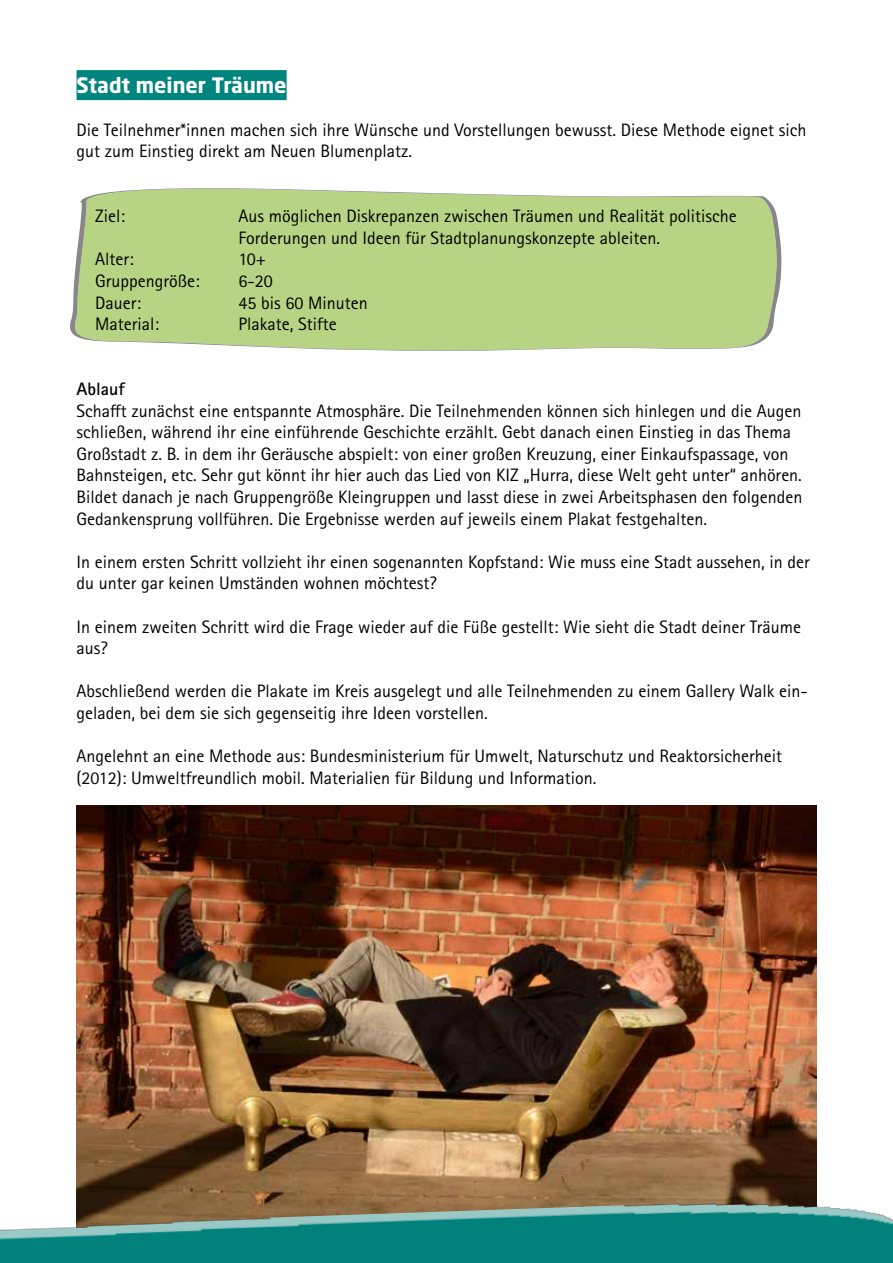
<style>
.page{position:relative;width:893px;height:1263px;background:#fff}
.page>*{position:absolute;margin:0;border:0;box-sizing:border-box;transform-origin:0 0}
.t1{font:700 21px "Neo Sans Pro";color:#fff}
.t2{font:18px/21.6px "Rotis Sans Serif Std";color:#000}
.t3{font:700 18px "Rotis Sans Serif Std";color:#000}
</style>
<div class="page">
<svg style="left:70px;top:188px;width:711px;height:163px;background:#bad58c"></svg>
<img style="left:77px;top:806px;width:739px;height:384px">
<img style="left:0;top:1190px;width:893px;height:73px">
<div style="left:77px;top:70px;width:210px;height:30px;background:#00847e"></div>
<p class="t1" style="left:77px;top:71px;width:212px">Stadt meiner Träume</p>
<p class="t2" style="left:77px;top:119px;width:731px">Die Teilnehmer*innen machen sich ihre Wünsche und Vorstellungen bewusst. Diese Methode eignet sich gut zum Einstieg direkt am Neuen Blumenplatz.</p>
<p class="t2" style="left:95px;top:205px;width:31px">Ziel:</p>
<p class="t2" style="left:239px;top:205px;width:500px">Aus möglichen Diskrepanzen zwischen Träumen und Realität politische<br>Forderungen und Ideen für Stadtplanungskonzepte ableiten.</p>
<p class="t2" style="left:95px;top:249px;width:40px">Alter:</p>
<p class="t2" style="left:239px;top:249px;width:29px">10+</p>
<p class="t2" style="left:95px;top:270px;width:106px">Gruppengröße:</p>
<p class="t2" style="left:239px;top:270px;width:36px">6-20</p>
<p class="t2" style="left:95px;top:292px;width:47px">Dauer:</p>
<p class="t2" style="left:239px;top:292px;width:131px">45 bis 60 Minuten</p>
<p class="t2" style="left:95px;top:313px;width:65px">Material:</p>
<p class="t2" style="left:239px;top:313px;width:100px">Plakate, Stifte</p>
<p class="t3" style="left:77px;top:378px;width:50px">Ablauf</p>
<p class="t2" style="left:77px;top:400px;width:727px">Schafft zunächst eine entspannte Atmosphäre. Die Teilnehmenden können sich hinlegen und die Augen schließen, während ihr eine einführende Geschichte erzählt. Gebt danach einen Einstieg in das Thema Großstadt z. B. in dem ihr Geräusche abspielt: von einer großen Kreuzung, einer Einkaufspassage, von Bahnsteigen, etc. Sehr gut könnt ihr hier auch das Lied von KIZ „Hurra, diese Welt geht unter“ anhören.<br>Bildet danach je nach Gruppengröße Kleingruppen und lasst diese in zwei Arbeitsphasen den folgenden Gedankensprung vollführen. Die Ergebnisse werden auf jeweils einem Plakat festgehalten.</p>
<p class="t2" style="left:77px;top:551px;width:735px">In einem ersten Schritt vollzieht ihr einen sogenannten Kopfstand: Wie muss eine Stadt aussehen, in der du unter gar keinen Umständen wohnen möchtest?</p>
<p class="t2" style="left:77px;top:616px;width:726px">In einem zweiten Schritt wird die Frage wieder auf die Füße gestellt: Wie sieht die Stadt deiner Träume aus?</p>
<p class="t2" style="left:77px;top:681px;width:733px">Abschließend werden die Plakate im Kreis ausgelegt und alle Teilnehmenden zu einem Gallery Walk ein&shy;geladen, bei dem sie sich gegenseitig ihre Ideen vorstellen.</p>
<p class="t2" style="left:77px;top:745px;width:707px">Angelehnt an eine Methode aus: Bundesministerium für Umwelt, Naturschutz und Reaktorsicherheit (2012): Umweltfreundlich mobil. Materialien für Bildung und Information.</p>
</div>
